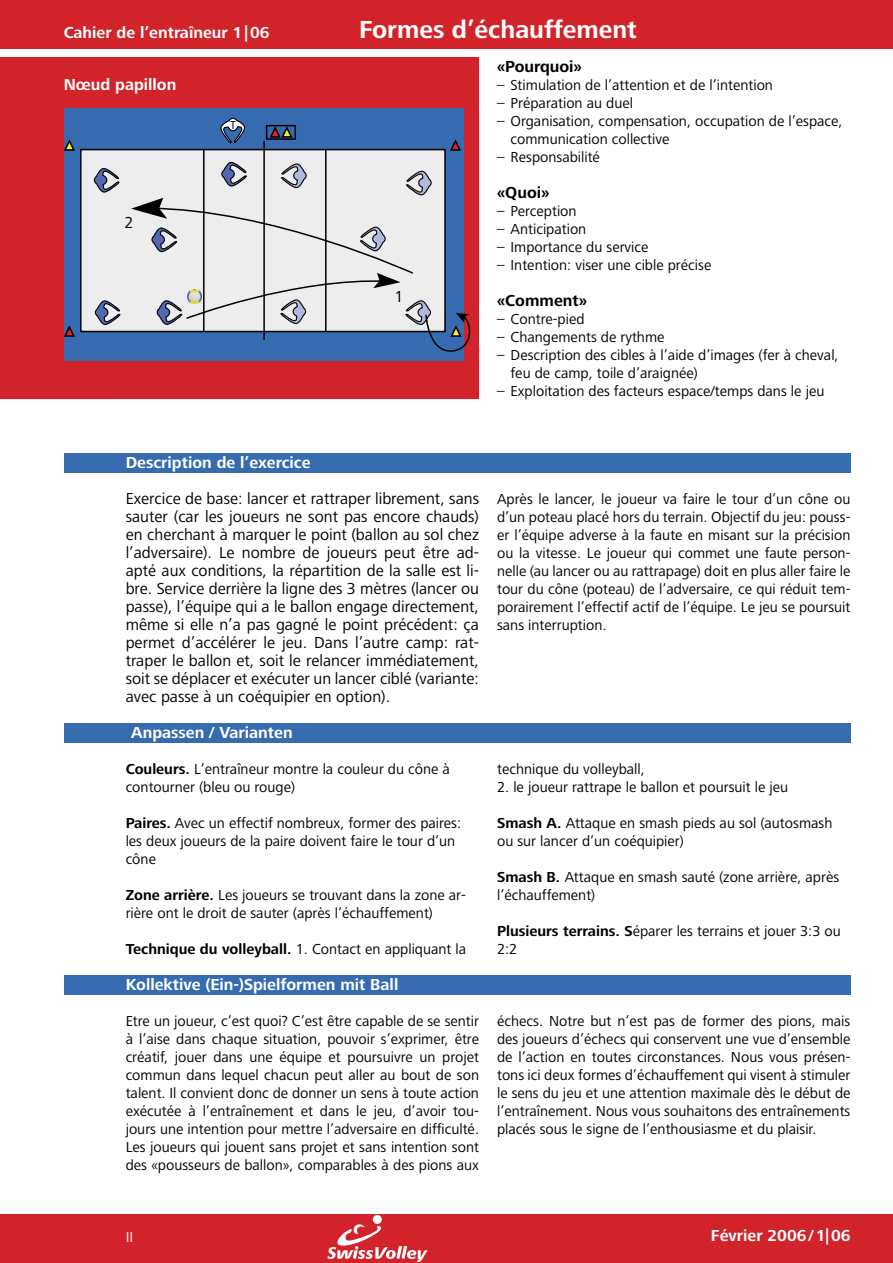
<style>
.page{position:relative;width:893px;height:1263px;background:#fff}
.page>*{position:absolute;margin:0;border:0;box-sizing:border-box;transform-origin:0 0}
.t1{font:700 25.5px "Frutiger Next LT";color:#fff}
.t2{font:16.5px/18px "Frutiger Next LT";color:#000;text-align:justify}
.t3{font:700 16.5px "Frutiger Next LT";color:#fff}
.t4{font:700 16.5px "Frutiger Next LT";color:#000}
.t5{font:15px/18px "Frutiger Next LT";color:#000}
.t6{font:15px "Frutiger Next LT";color:#fff}
.t7{font:12px "Frutiger Next LT";color:#000}
.s1{font-weight:700}
</style>
<div class="page">
<div style="left:0;top:1214px;width:893px;height:49px;background:#d2232a"></div>
<div style="left:0;top:0;width:893px;height:49px;background:#d2232a"></div>
<div style="left:373px;top:1215px;width:9px;height:9px;background:#fff;border-radius:50%"></div>
<svg style="left:327px;top:1224px;width:100px;height:38px"></svg>
<div style="left:0;top:57px;width:479px;height:342px;background:#d2232a"></div>
<div style="left:64px;top:453px;width:786px;height:19px;background:#376bb0"></div>
<div style="left:64px;top:108px;width:399px;height:252px;background:#376bb0"></div>
<div style="left:81px;top:150px;width:364px;height:181px;background:#ededed"></div>
<div style="left:80px;top:149px;width:366px;height:183px;border:2px solid #000"></div>
<svg style="left:93px;top:167px;width:27px;height:26px"></svg>
<svg style="left:220px;top:117px;width:25px;height:27px"></svg>
<svg style="left:94px;top:300px;width:27px;height:25px"></svg>
<hr style="left:203px;top:149px;width:2px;height:183px;background:#010101">
<hr style="left:325px;top:149px;width:2px;height:183px;background:#010101">
<hr style="left:263px;top:141px;width:2px;height:199px;background:#010101">
<svg style="left:64px;top:139px;width:11px;height:12px"></svg>
<svg style="left:64px;top:325px;width:11px;height:12px"></svg>
<svg style="left:450px;top:139px;width:11px;height:12px"></svg>
<svg style="left:270px;top:128px;width:22px;height:9px"></svg>
<div style="left:266px;top:125px;width:30px;height:15px;border:2px solid #000"></div>
<div style="left:64px;top:975px;width:786px;height:20px;background:#376bb0"></div>
<div style="left:64px;top:723px;width:786px;height:19px;background:#376bb0"></div>
<svg style="left:131px;top:161px;width:340px;height:194px"></svg>
<img style="left:188px;top:289px;width:14px;height:15px">
<p class="t3" style="left:64px;top:24px;width:207px">Cahier de l’entraîneur 1|06</p>
<p class="t3" style="left:64px;top:75px;width:114px">Nœud papillon</p>
<p class="t2" style="left:125px;top:214px;width:10px">2</p>
<p class="t7" style="left:230px;top:118px;width:7px">T</p>
<h1 class="t1" style="left:359px;top:15px;width:279px">Formes d’échauffement</h1>
<p class="t2" style="left:394px;top:287px;width:10px">1</p>
<p class="t4" style="left:497px;top:57px;width:86px">«Pourquoi»</p>
<p class="t5" style="left:497px;top:76px;width:277px">– Stimulation de l’attention et de l’intention</p>
<p class="t5" style="left:497px;top:94px;width:137px">– Préparation au duel</p>
<p class="t5" style="left:511px;top:112px;width:334px;text-indent:-14px">– Organisation, compensation, occupation de l’espace, communication collective</p>
<p class="t5" style="left:497px;top:148px;width:104px">– Responsabilité</p>
<p class="t4" style="left:497px;top:183px;width:54px">«Quoi»</p>
<p class="t5" style="left:497px;top:202px;width:81px">– Perception</p>
<p class="t5" style="left:497px;top:220px;width:91px">– Anticipation</p>
<p class="t5" style="left:497px;top:238px;width:153px">– Importance du service</p>
<p class="t5" style="left:497px;top:256px;width:216px">– Intention: viser une cible précise</p>
<p class="t4" style="left:497px;top:291px;width:91px">«Comment»</p>
<p class="t5" style="left:497px;top:310px;width:89px">– Contre-pied</p>
<p class="t5" style="left:497px;top:328px;width:169px">– Changements de rythme</p>
<p class="t5" style="left:511px;top:346px;width:330px;text-indent:-14px">– Description des cibles à l’aide d’images (fer à cheval, feu de camp, toile d’araignée)</p>
<p class="t5" style="left:497px;top:382px;width:329px">– Exploitation des facteurs espace/temps dans le jeu</p>
<p class="t3" style="left:126px;top:453px;width:186px">Description de l’exercice</p>
<p class="t2" style="left:126px;top:490px;width:355px">Exercice de base: lancer et rattraper librement, sans sauter (car les joueurs ne sont pas encore chauds) en cherchant à marquer le point (ballon au sol chez l’adversaire). Le nombre de joueurs peut être ad&shy;apté aux conditions, la répartition de la salle est li&shy;bre. Service derrière la ligne des 3 mètres (lancer ou passe), l’équipe qui a le ballon engage directement, même si elle n’a pas gagné le point précédent: ça permet d’accélérer le jeu. Dans l’autre camp: rat&shy;traper le ballon et, soit le relancer immédiatement, soit se déplacer et exécuter un lancer ciblé (variante: avec passe à un coéquipier en option).</p>
<p class="t5" style="left:497px;top:490px;width:355px;text-align:justify">Après le lancer, le joueur va faire le tour d’un cône ou d’un poteau placé hors du terrain. Objectif du jeu: pouss&shy;er l’équipe adverse à la faute en misant sur la précision ou la vitesse. Le joueur qui commet une faute person&shy;nelle (au lancer ou au rattrapage) doit en plus aller faire le tour du cône (poteau) de l’adversaire, ce qui réduit tem&shy;porairement l’effectif actif de l’équipe. Le jeu se poursuit sans interruption.</p>
<p class="t3" style="left:131px;top:723px;width:163px">Anpassen / Varianten</p>
<p class="t5" style="left:126px;top:760px;width:326px"><span class="s1">Couleurs.</span> L’entraîneur montre la couleur du cône à contourner (bleu ou rouge)</p>
<p class="t5" style="left:126px;top:814px;width:337px"><span class="s1">Paires.</span> Avec un effectif nombreux, former des paires: les deux joueurs de la paire doivent faire le tour d’un cône</p>
<p class="t5" style="left:126px;top:886px;width:342px"><span class="s1">Zone arrière.</span> Les joueurs se trouvant dans la zone ar&shy;rière ont le droit de sauter (après l’échauffement)</p>
<p class="t5" style="left:126px;top:940px;width:342px"><span class="s1">Technique du volleyball.</span> 1. Contact en appliquant la</p>
<p class="t5" style="left:497px;top:760px;width:149px">technique du volleyball,</p>
<p class="t5" style="left:497px;top:778px;width:293px">2. le joueur rattrape le ballon et poursuit le jeu</p>
<p class="t5" style="left:497px;top:814px;width:337px"><span class="s1">Smash A.</span> Attaque en smash pieds au sol (autosmash ou sur lancer d’un coéquipier)</p>
<p class="t5" style="left:497px;top:868px;width:344px"><span class="s1">Smash B.</span> Attaque en smash sauté (zone arrière, après l’échauffement)</p>
<p class="t5" style="left:497px;top:922px;width:345px"><span class="s1">Plusieurs terrains. S</span>éparer les terrains et jouer 3:3 ou<br>2:2</p>
<p class="t3" style="left:126px;top:975px;width:274px">Kollektive (Ein-)Spielformen mit Ball</p>
<p class="t5" style="left:126px;top:1012px;width:355px;text-align:justify">Etre un joueur, c’est quoi? C’est être capable de se sentir à l’aise dans chaque situation, pouvoir s’exprimer, être créatif, jouer dans une équipe et poursuivre un projet commun dans lequel chacun peut aller au bout de son talent. Il convient donc de donner un sens à toute action exécutée à l’entraînement et dans le jeu, d’avoir tou&shy;jours une intention pour mettre l’adversaire en difficulté.<br>Les joueurs qui jouent sans projet et sans intention sont des «pousseurs de ballon», comparables à des pions aux</p>
<p class="t5" style="left:497px;top:1012px;width:355px;text-align:justify">échecs. Notre but n’est pas de former des pions, mais des joueurs d’échecs qui conservent une vue d’ensemble de l’action en toutes circonstances. Nous vous présen&shy;tons ici deux formes d’échauffement qui visent à stimuler le sens du jeu et une attention maximale dès le début de l’entraînement. Nous vous souhaitons des entraînements placés sous le signe de l’enthousiasme et du plaisir.</p>
<p class="t6" style="left:126px;top:1229px;width:9px">II</p>
<p class="t3" style="left:711px;top:1226px;width:141px">Février 2006/1|06</p>
</div>
